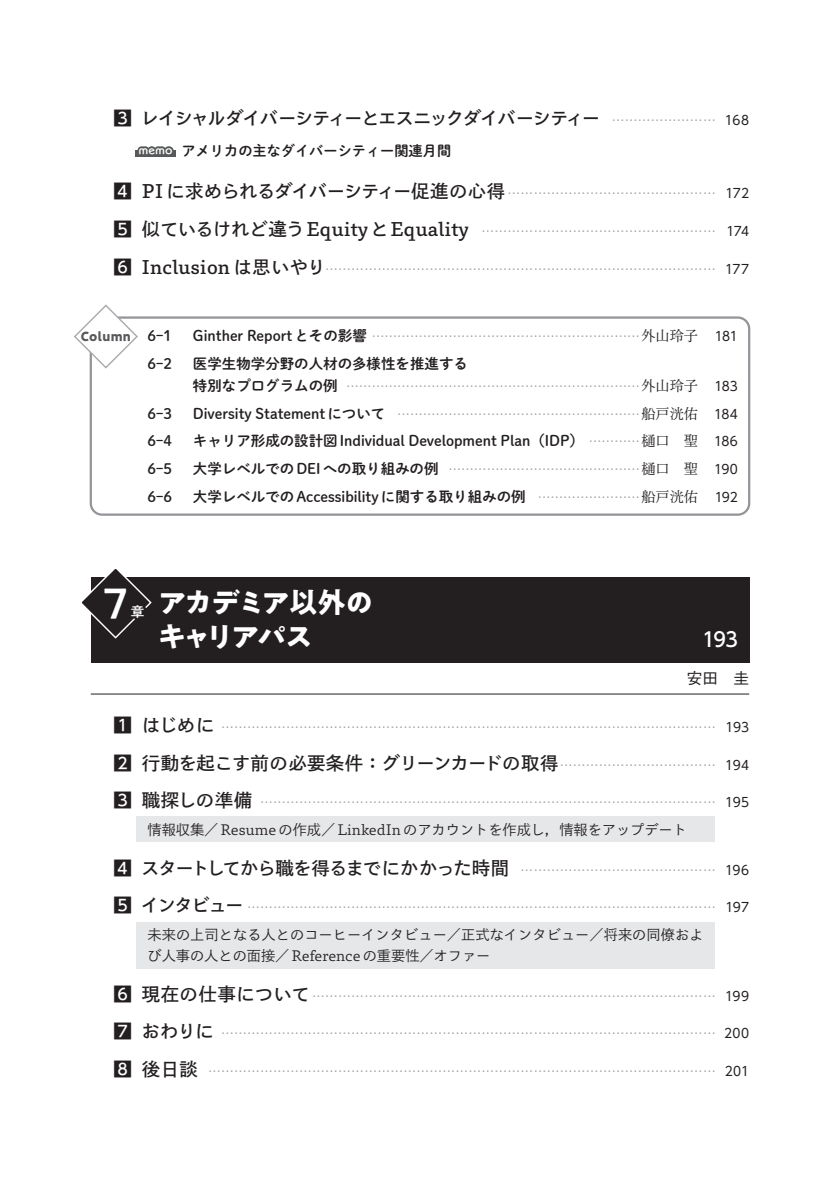
<style>
.page{position:relative;width:840px;height:1191px;background:#fff}
.page>*{position:absolute;margin:0;border:0;box-sizing:border-box;transform-origin:0 0}
.t1{font:42.6px "PA1 Gothic Std N Medium 90 pv RKSJ H";color:#fff}
.t2{font:28.4px/34px "PA1 Gothic Std N Bold 90 pv RKSJ H";letter-spacing:-.08em;color:#fff}
.t3{font:19.8px "UD Shin Go C Oniz Pr 6 N Med 90 pv RKSJ H";color:#fff}
.t4{font:18.4px/37.6px "P Bunkyu Go Pr 6 N DB 90 pv RKSJ H";letter-spacing:-.005em;color:#231f20}
.t5{font:18.4px "P Bunkyu Go Pr 6 N DB 90 pv RKSJ H";letter-spacing:-.05em;color:#231f20}
.t6{font:18.4px "P Bunkyu Go Pr 6 N DB 90 pv RKSJ H";letter-spacing:-.08em;color:#231f20}
.t7{font:18.4px "P Bunkyu Go Pr 6 N DB 90 pv RKSJ H";letter-spacing:-.03em;color:#231f20}
.t8{font:15.6px "Gothic BBB Pr 6 N Medium 90 pv RKSJ H";color:#231f20}
.t9{font:14.4px "Shuei M Go Std B 90 pv RKSJ H";color:#231f20}
.t10{font:14.2px/21.2px "P Bunkyu Go Pr 6 N R 90 pv RKSJ H";color:#231f20}
.t11{font:14.2px "P Shuei M Go Std N B 90 pv RKSJ H";color:#231f20}
.t12{font:14.2px "PA1 Gothic Std N Medium 90 pv RKSJ H";color:#fff}
.t13{font:13.6px "Tsuku AM Gothic L Std B 90 pv RKSJ H";color:#fff}
.t14{font:12.8px "Gothic BBB Pr 6 N Medium 90 pv RKSJ H";color:#939598}
.t15{font:12.8px "PA1 Gothic Std N Bold 90 pv RKSJ H";letter-spacing:.03em;color:#57585a}
.s1{font-family:"UD Shin Go NT Pr 6 N Medium 90 pv RKSJ H"}
.s2{font-family:"Gothic BBB Pr 6 N Medium 90 pv RKSJ H";font-size:12.8px;color:#939598}
.s3{font-family:"UD Shin Go C Oniz Pr 6 N Reg 90 pv RKSJ H";font-size:12.8px}
.s4{font-family:"UD Shin Go NT Pr 6 N Medium 90 pv RKSJ H";font-size:18.4px;color:#231f20}
.s5{font-family:"P Bunkyu Go Pr 6 N DB 90 pv RKSJ H";font-size:18.4px;color:#231f20}
.s6{font-family:"UD Shin Go C Oniz Pr 6 N Reg 90 pv RKSJ H";color:#231f20}
.s7{font-family:"Shuei M Go Std B 90 pv RKSJ H";font-size:14.4px;color:#231f20}
.s8{font-family:"P Bunkyu Min Pr 6 N R 90 pv RKSJ H";font-size:14.2px;color:#231f20}
.s9{font-family:"P Bunkyu Min Pr 6 N R 90 pv RKSJ H";font-size:14.2px}
</style>
<div class="page">
<div style="left:90px;top:316px;width:659px;height:200px;border:2px solid #939598;border-radius:11px"></div>
<div style="left:91px;top:577px;width:657px;height:85px;background:#231f20"></div>
<hr style="left:91px;top:693px;width:657px;height:1px;background:#231f20">
<div style="left:136px;top:816px;width:578px;height:26px;background:#e6e7e9"></div>
<div style="left:136px;top:921px;width:578px;height:47px;background:#e6e7e9"></div>
<div style="left:135px;top:151px;width:41px;height:6px;background:#57585a"></div>
<svg style="left:136px;top:146px;width:31px;height:5px"></svg>
<div style="left:164px;top:146px;width:10px;height:10px;border:3px solid #57585a;border-radius:50%"></div>
<div style="left:165px;top:147px;width:7px;height:8px;border:3px solid #57585a;border-radius:50%"></div>
<svg style="left:74px;top:304px;width:65px;height:65px"></svg>
<svg style="left:81px;top:569px;width:71px;height:70px"></svg>
<h3 class="t6" style="left:113px;top:112px;width:636px"><span class="s1">3</span> レイシャルダイバーシティーとエスニックダイバーシティー <span class="s2">……………………</span> <span class="s3">168</span></h3>
<p class="t11" style="left:181px;top:145px;width:271px">アメリカの主なダイバーシティー関連月間</p>
<h3 class="t4" style="left:113px;top:175px;width:636px"><span class="s1">4</span> PI に求められるダイバーシティー促進の心得 <span class="s2">…………………………………………</span> <span class="s3">172<br></span><span class="s1">5</span> 似ているけれど違うEquityとEquality <span class="s2">………………………………………………</span> <span class="s3">174</span></h3>
<p class="t14" style="left:113px;top:264px;width:636px"><span class="s4">6</span> <span class="s5">Inclusion は思いやり</span>……………………………………………………………………………… <span class="s6">177</span></p>
<p class="t13" style="left:138px;top:143px;width:36px">memo</p>
<p class="t15" style="left:81px;top:331px;width:52px">Column</p>
<p class="t9" style="left:147px;top:330px;width:26px">6-1</p>
<p class="t14" style="left:193px;top:332px;width:546px"><span class="s7">Ginther Report とその影響</span> ………………………………………………………<span class="s8">外山玲子</span> <span class="s6">181</span></p>
<p class="t9" style="left:147px;top:358px;width:26px">6-2</p>
<p class="t9" style="left:193px;top:358px;width:276px">医学生物学分野の人材の多様性を推進する</p>
<p class="t14" style="left:193px;top:381px;width:546px"><span class="s7">特別なプログラムの例</span> ……………………………………………………………<span class="s8">外山玲子</span> <span class="s6">183</span></p>
<p class="t9" style="left:147px;top:408px;width:26px">6-3</p>
<p class="t9" style="left:193px;top:408px;width:546px">Diversity Statement について <span class="s2">…………………………………………………</span><span class="s9">船戸洸佑</span> <span class="s3">184</span></p>
<p class="t9" style="left:147px;top:435px;width:26px">6-4</p>
<p class="t9" style="left:193px;top:435px;width:546px">キャリア形成の設計図 Individual Development Plan（IDP） <span class="s2">…………</span><span class="s9">樋口　聖</span> <span class="s3">186</span></p>
<p class="t9" style="left:147px;top:463px;width:26px">6-5</p>
<p class="t9" style="left:193px;top:463px;width:546px">大学レベルでの DEI への取り組みの例 <span class="s2">………………………………………</span><span class="s9">樋口　聖</span> <span class="s3">190</span></p>
<p class="t9" style="left:147px;top:491px;width:26px">6-6</p>
<p class="t9" style="left:193px;top:491px;width:546px">大学レベルでの Accessibility に関する取り組みの例 <span class="s2">……………………</span><span class="s9">船戸洸佑</span> <span class="s3">192</span></p>
<h1 class="t1" style="left:103px;top:586px;width:26px">7</h1>
<h2 class="t2" style="left:158px;top:589px;width:217px">アカデミア以外のキャリアパス</h2>
<p class="t12" style="left:130px;top:606px;width:16px">章</p>
<h3 class="t3" style="left:702px;top:632px;width:37px">193</h3>
<p class="t8" style="left:686px;top:672px;width:64px">安田　圭</p>
<p class="t14" style="left:113px;top:722px;width:636px"><span class="s4">1</span> <span class="s5">はじめに</span> …………………………………………………………………………………………………… <span class="s6">193</span></p>
<h3 class="t7" style="left:113px;top:756px;width:636px"><span class="s1">2</span> 行動を起こす前の必要条件：グリーンカードの取得<span class="s2">………………………………</span> <span class="s3">194</span></h3>
<p class="t14" style="left:113px;top:797px;width:636px"><span class="s4">3</span> <span class="s5">職探しの準備</span> …………………………………………………………………………………………… <span class="s6">195</span></p>
<p class="t10" style="left:147px;top:821px;width:540px">情報収集／ Resume の作成／ LinkedIn のアカウントを作成し，情報をアップデート</p>
<h3 class="t5" style="left:113px;top:861px;width:636px"><span class="s1">4</span> スタートしてから職を得るまでにかかった時間 <span class="s2">………………………………………</span> <span class="s3">196</span></h3>
<p class="t14" style="left:113px;top:902px;width:636px"><span class="s4">5</span> <span class="s5">インタビュー</span> ……………………………………………………………………………………………… <span class="s6">197</span></p>
<p class="t10" style="left:147px;top:925px;width:557px">未来の上司となる人とのコーヒーインタビュー／正式なインタビュー／将来の同僚および人事の人との面接／ Reference の重要性／オファー</p>
<p class="t14" style="left:113px;top:991px;width:636px"><span class="s4">6</span> <span class="s5">現在の仕事について</span> ………………………………………………………………………………… <span class="s6">199</span></p>
<p class="t14" style="left:113px;top:1028px;width:636px"><span class="s4">7</span> <span class="s5">おわりに</span> …………………………………………………………………………………………………… <span class="s6">200</span></p>
<p class="t14" style="left:113px;top:1066px;width:636px"><span class="s4">8</span> <span class="s5">後日談</span> ……………………………………………………………………………………………………… <span class="s6">201</span></p>
</div>
